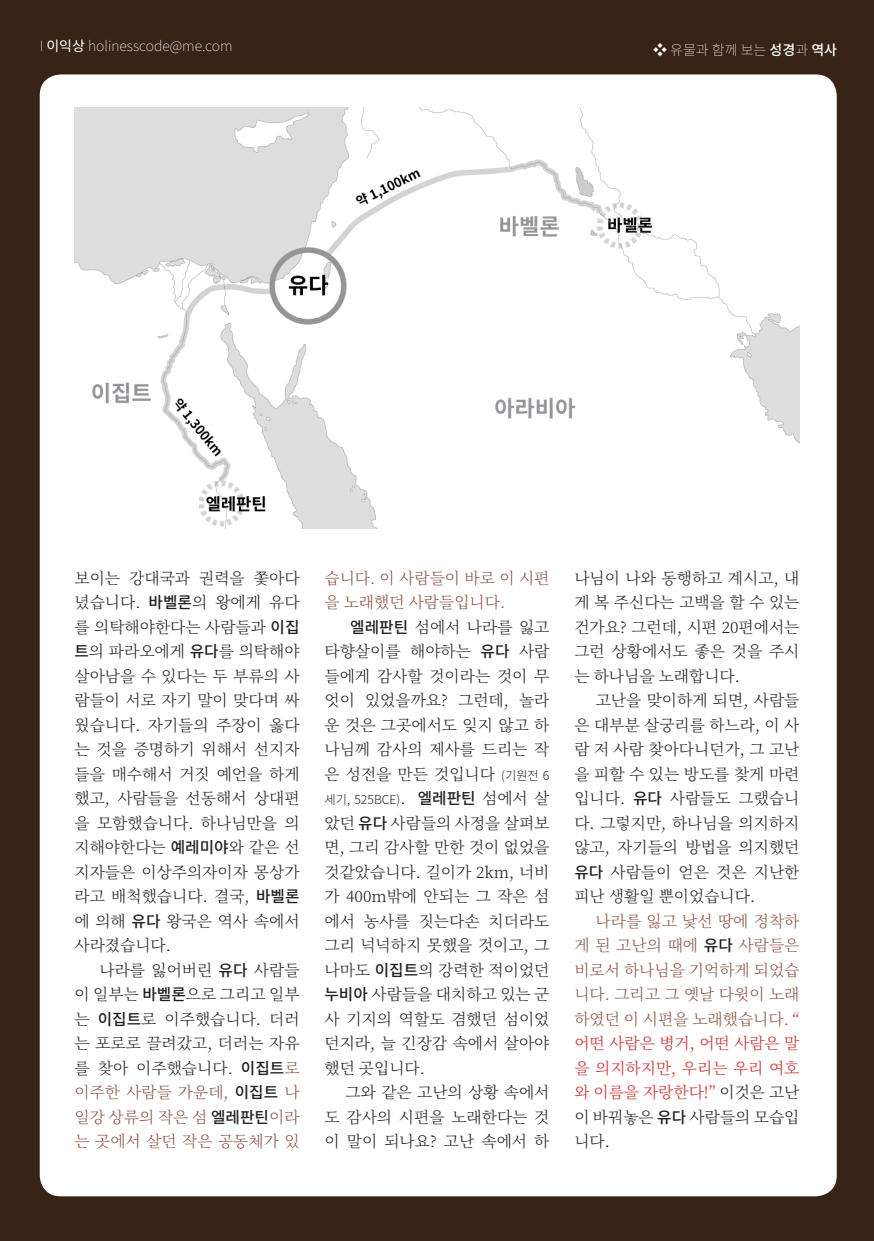
<style>
.page{position:relative;width:874px;height:1241px;background:#fff}
.page>*{position:absolute;margin:0;border:0;box-sizing:border-box;transform-origin:0 0}
.t1{font:300 15.75px/24.5px "Noto Serif CJ Kkr";color:#231f20;text-align:justify}
.t2{font:300 15.75px/24.5px "Noto Serif CJ Kkr";color:#895445}
.t3{font:100 14px "Noto Sans CJ Kkr";color:#fff}
.t4{font:300 12.25px "Noto Sans CJ Kkr";color:#241e1b}
.s1{font-weight:400}
.s2{font-weight:500}
.s3{font-family:"Noto Sans CJ Kkr";font-weight:500}
.s4{color:#895445}
.s5{font-family:"Noto Sans CJ Kkr";font-size:12.25px;color:#241e1b}
.s6{font-family:"Noto Serif CJ Kkr";font-size:15.75px;color:#231f20}
.s7{font-weight:500;font-size:15.75px;color:#231f20}
.s8{font-family:"Noto Sans CJ Kkr";font-weight:500;color:#231f20}
.s9{font-weight:400;color:#ce3e42}
.s10{color:#231f20}
</style>
<div class="page">
<div style="left:0;top:0;width:873px;height:1240px;background:#372416"></div>
<div style="left:40px;top:74px;width:796px;height:1122px;background:#fff;border-radius:21px"></div>
<img style="left:74px;top:108px;width:725px;height:420px">
<p class="t3" style="left:40px;top:38px;width:194px">I <span class="s1">이익상</span> holinesscode@me.com</p>
<p class="t3" style="left:652px;top:41px;width:185px">❖ 유물과 함께 보는 <span class="s2">성경</span>과 <span class="s2">역사</span></p>
<p class="t1" style="left:74px;top:565px;width:226px">보이는 강대국과 권력을 쫓아다 녔습니다. <span class="s3">바벨론</span>의 왕에게 유다 를 의탁해야한다는 사람들과 <span class="s3">이집 트</span>의 파라오에게 <span class="s3">유다</span>를 의탁해야 살아남을 수 있다는 두 부류의 사 람들이 서로 자기 말이 맞다며 싸 웠습니다. 자기들의 주장이 옳다 는 것을 증명하기 위해서 선지자 들을 매수해서 거짓 예언을 하게 했고, 사람들을 선동해서 상대편 을 모함했습니다. 하나님만을 의 지해야한다는 <span class="s3">예레미야</span>와 같은 선 지자들은 이상주의자이자 몽상가 라고 배척했습니다. 결국, <span class="s3">바벨론 </span>에 의해 <span class="s3">유다</span> 왕국은 역사 속에서 사라졌습니다.</p>
<p class="t1" style="left:74px;top:957px;width:226px;text-indent:25px">나라를 잃어버린 <span class="s3">유다</span> 사람들 이 일부는 <span class="s3">바벨론</span>으로 그리고 일부 는 <span class="s3">이집트</span>로 이주했습니다. 더러 는 포로로 끌려갔고, 더러는 자유 를 찾아 이주했습니다. <span class="s3">이집트</span><span class="s4">로 이주한 사람들 가운데,</span> <span class="s3">이집트</span> <span class="s4">나 일강 상류의 작은 섬</span> <span class="s3">엘레판틴</span><span class="s4">이라 는 곳에서 살던 작은 공동체가 있</span></p>
<p class="t2" style="left:324px;top:565px;width:226px">습니다. 이 사람들이 바로 이 시편 을 노래했던 사람들입니다.</p>
<p class="t1" style="left:324px;top:614px;width:226px;text-indent:26px"><span class="s3">엘레판틴</span> 섬에서 나라를 잃고 타향살이를 해야하는 <span class="s3">유다</span> 사람 들에게 감사할 것이라는 것이 무 엇이 있었을까요? 그런데, 놀라 운 것은 그곳에서도 잊지 않고 하 나님께 감사의 제사를 드리는 작 은 성전을 만든 것입니다 <span class="s5">(기원전 6</span></p>
<p class="t4" style="left:324px;top:792px;width:226px">세기, 525BCE)<span class="s6">.</span> <span class="s7">엘레판틴</span> <span class="s6">섬에서 살</span></p>
<p class="t1" style="left:324px;top:810px;width:226px">았던 <span class="s3">유다</span> 사람들의 사정을 살펴보 면, 그리 감사할 만한 것이 없었을 것같았습니다. 길이가 2km, 너비 가 400m밖에 안되는 그 작은 섬 에서 농사를 짓는다손 치더라도 그리 넉넉하지 못했을 것이고, 그 나마도 <span class="s3">이집트</span>의 강력한 적이었던 <span class="s3">누비아</span> 사람들을 대치하고 있는 군 사 기지의 역할도 겸했던 섬이었 던지라, 늘 긴장감 속에서 살아야 했던 곳입니다.</p>
<p class="t1" style="left:324px;top:1080px;width:226px;text-indent:21px">그와 같은 고난의 상황 속에서 도 감사의 시편을 노래한다는 것 이 말이 되나요? 고난 속에서 하</p>
<p class="t1" style="left:574px;top:565px;width:226px">나님이 나와 동행하고 계시고, 내 게 복 주신다는 고백을 할 수 있는 건가요? 그런데, 시편 20편에서는 그런 상황에서도 좋은 것을 주시 는 하나님을 노래합니다.</p>
<p class="t1" style="left:574px;top:688px;width:226px;text-indent:21px">고난을 맞이하게 되면, 사람들 은 대부분 살궁리를 하느라, 이 사 람 저 사람 찾아다니던가, 그 고난 을 피할 수 있는 방도를 찾게 마련 입니다. <span class="s3">유다</span> 사람들도 그랬습니 다. 그렇지만, 하나님을 의지하지 않고, 자기들의 방법을 의지했던 <span class="s3">유다</span> 사람들이 얻은 것은 지난한 피난 생활일 뿐이었습니다.</p>
<p class="t2" style="left:574px;top:908px;width:226px;text-align:justify;text-indent:21px">나라를 잃고 낯선 땅에 정착하 게 된 고난의 때에 <span class="s8">유다</span> 사람들은 비로서 하나님을 기억하게 되었습 니다. 그리고 그 옛날 다윗이 노래 하였던 이 시편을 노래했습니다. <span class="s9">“ 어떤 사람은 병거, 어떤 사람은 말 을 의지하지만, 우리는 우리 여호 와 이름을 자랑한다!”</span> <span class="s10">이것은 고난 이 바꿔놓은</span> <span class="s8">유다</span> <span class="s10">사람들의 모습입 니다.</span></p>
</div>
